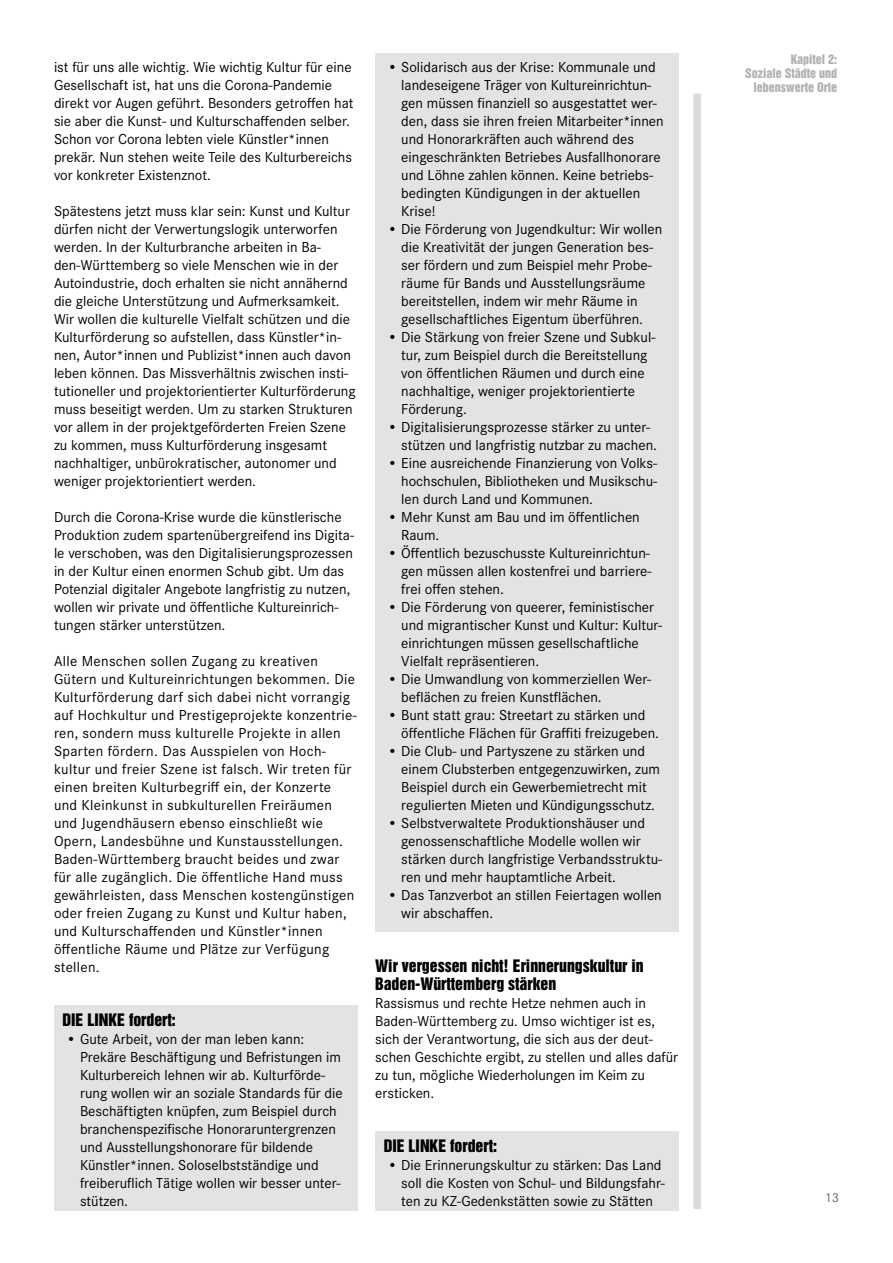
<style>
.page{position:relative;width:893px;height:1263px;background:#fff}
.page>*{position:absolute;margin:0;border:0;box-sizing:border-box;transform-origin:0 0}
.t1{font:15.75px/18px "Helvetica Inserat LT Std";color:#000}
.t2{font:15px/18px "Corporate S";color:#000}
.t3{font:15px/18px "Corporate S";letter-spacing:.02em;color:#000}
.t4{font:13.5px "Corporate S";color:#646363}
.t5{font:12px/14.4px "Helvetica Inserat LT Std";color:#b3b2b2;text-align:right}
</style>
<div class="page">
<div style="left:693px;top:94px;width:8px;height:1115px;background:#dadada"></div>
<div style="left:375px;top:53px;width:303px;height:176px;background:#e3e3e3"></div>
<div style="left:375px;top:215px;width:303px;height:122px;background:#e3e3e3"></div>
<div style="left:375px;top:323px;width:303px;height:104px;background:#e3e3e3"></div>
<div style="left:375px;top:413px;width:303px;height:50px;background:#e3e3e3"></div>
<div style="left:375px;top:449px;width:303px;height:68px;background:#e3e3e3"></div>
<div style="left:375px;top:503px;width:303px;height:50px;background:#e3e3e3"></div>
<div style="left:375px;top:539px;width:303px;height:68px;background:#e3e3e3"></div>
<div style="left:375px;top:593px;width:303px;height:86px;background:#e3e3e3"></div>
<div style="left:375px;top:665px;width:303px;height:50px;background:#e3e3e3"></div>
<div style="left:375px;top:701px;width:303px;height:50px;background:#e3e3e3"></div>
<div style="left:375px;top:737px;width:303px;height:86px;background:#e3e3e3"></div>
<div style="left:375px;top:809px;width:303px;height:86px;background:#e3e3e3"></div>
<div style="left:375px;top:881px;width:303px;height:50px;background:#e3e3e3"></div>
<div style="left:375px;top:1131px;width:303px;height:33px;background:#e3e3e3"></div>
<div style="left:375px;top:1151px;width:303px;height:60px;background:#e3e3e3"></div>
<div style="left:54px;top:1005px;width:303px;height:33px;background:#e3e3e3"></div>
<div style="left:54px;top:1025px;width:303px;height:186px;background:#e3e3e3"></div>
<p class="t2" style="left:54px;top:57px;width:301px">ist für uns alle wichtig. Wie wichtig Kultur für eine Gesellschaft ist, hat uns die Corona-Pandemie direkt vor Augen geführt. Besonders getroffen hat sie aber die Kunst- und Kulturschaffenden selber.<br>Schon vor Corona lebten viele Künstler*innen prekär. Nun stehen weite Teile des Kulturbereichs vor konkreter Existenznot.</p>
<p class="t2" style="left:54px;top:201px;width:303px">Spätestens jetzt muss klar sein: Kunst und Kultur dürfen nicht der Verwertungslogik unterworfen werden. In der Kulturbranche arbeiten in Ba&shy;den-Württemberg so viele Menschen wie in der Autoindustrie, doch erhalten sie nicht annähernd die gleiche Unterstützung und Aufmerksamkeit.<br>Wir wollen die kulturelle Vielfalt schützen und die Kulturförderung so aufstellen, dass Künstler*in&shy;nen, Autor*innen und Publizist*innen auch davon leben können. Das Missverhältnis zwischen insti&shy;tutioneller und projektorientierter Kulturförderung muss beseitigt werden. Um zu starken Strukturen vor allem in der projektgeförderten Freien Szene zu kommen, muss Kulturförderung insgesamt nachhaltiger, unbürokratischer, autonomer und weniger projektorientiert werden.</p>
<p class="t2" style="left:54px;top:507px;width:302px">Durch die Corona-Krise wurde die künstlerische Produktion zudem spartenübergreifend ins Digita&shy;le verschoben, was den Digitalisierungsprozessen in der Kultur einen enormen Schub gibt. Um das Potenzial digitaler Angebote langfristig zu nutzen, wollen wir private und öffentliche Kultureinrich&shy;tungen stärker unterstützen.</p>
<p class="t3" style="left:54px;top:651px;width:304px">Alle Menschen sollen Zugang zu kreativen Gütern und Kultureinrichtungen bekommen. Die Kulturförderung darf sich dabei nicht vorrangig auf Hochkultur und Prestigeprojekte konzentrie&shy;ren, sondern muss kulturelle Projekte in allen Sparten fördern. Das Ausspielen von Hoch&shy;kultur und freier Szene ist falsch. Wir treten für einen breiten Kulturbegriff ein, der Konzerte und Kleinkunst in subkulturellen Freiräumen und Jugendhäusern ebenso einschließt wie Opern, Landesbühne und Kunstausstellungen.<br>Baden-Württemberg braucht beides und zwar für alle zugänglich. Die öffentliche Hand muss gewährleisten, dass Menschen kostengünstigen oder freien Zugang zu Kunst und Kultur haben, und Kulturschaffenden und Künstler*innen öffentliche Räume und Plätze zur Verfügung stellen.</p>
<p class="t1" style="left:63px;top:1011px;width:115px">DIE LINKE fordert:</p>
<p class="t2" style="left:80px;top:1029px;width:264px;text-indent:-14px">• Gute Arbeit, von der man leben kann:<br>Prekäre Beschäftigung und Befristungen im Kulturbereich lehnen wir ab. Kulturförde&shy;rung wollen wir an soziale Standards für die Beschäftigten knüpfen, zum Beispiel durch branchenspezifische Honoraruntergrenzen und Ausstellungshonorare für bildende Künstler*innen. Soloselbstständige und freiberuflich Tätige wollen wir besser unter&shy;stützen.</p>
<p class="t2" style="left:401px;top:57px;width:264px;text-indent:-14px">• Solidarisch aus der Krise: Kommunale und landeseigene Träger von Kultureinrichtun&shy;gen müssen finanziell so ausgestattet wer&shy;den, dass sie ihren freien Mitarbeiter*innen und Honorarkräften auch während des eingeschränkten Betriebes Ausfallhonorare und Löhne zahlen können. Keine betriebs&shy;bedingten Kündigungen in der aktuellen Krise!</p>
<p class="t2" style="left:401px;top:219px;width:262px;text-indent:-14px">• Die Förderung von Jugendkultur: Wir wollen die Kreativität der jungen Generation bes&shy;ser fördern und zum Beispiel mehr Probe&shy;räume für Bands und Ausstellungsräume bereitstellen, indem wir mehr Räume in gesellschaftliches Eigentum überführen.</p>
<p class="t2" style="left:401px;top:327px;width:256px;text-indent:-14px">• Die Stärkung von freier Szene und Subkul&shy;tur, zum Beispiel durch die Bereitstellung von öffentlichen Räumen und durch eine nachhaltige, weniger projektorientierte Förderung.</p>
<p class="t2" style="left:401px;top:417px;width:257px;text-indent:-14px">• Digitalisierungsprozesse stärker zu unter&shy;stützen und langfristig nutzbar zu machen.</p>
<p class="t2" style="left:401px;top:453px;width:258px;text-align:justify;text-indent:-14px">• Eine ausreichende Finanzierung von Volks&shy;hochschulen, Bibliotheken und Musikschu&shy;len durch Land und Kommunen.</p>
<p class="t2" style="left:401px;top:507px;width:240px;text-indent:-14px">• Mehr Kunst am Bau und im öffentlichen<br>Raum.</p>
<p class="t2" style="left:401px;top:543px;width:252px;text-align:justify;text-indent:-14px">• Öffentlich bezuschusste Kultureinrichtun&shy;gen müssen allen kostenfrei und barriere&shy;frei offen stehen.</p>
<p class="t2" style="left:401px;top:597px;width:263px;text-indent:-14px">• Die Förderung von queerer, feministischer und migrantischer Kunst und Kultur: Kultur&shy;einrichtungen müssen gesellschaftliche Vielfalt repräsentieren.</p>
<p class="t2" style="left:401px;top:669px;width:251px;text-indent:-14px">• Die Umwandlung von kommerziellen Wer&shy;beflächen zu freien Kunstflächen.</p>
<p class="t2" style="left:401px;top:705px;width:259px;text-indent:-14px">• Bunt statt grau: Streetart zu stärken und öffentliche Flächen für Graffiti freizugeben.</p>
<p class="t2" style="left:401px;top:741px;width:260px;text-indent:-14px">• Die Club- und Partyszene zu stärken und einem Clubsterben entgegenzuwirken, zum Beispiel durch ein Gewerbemietrecht mit regulierten Mieten und Kündigungsschutz.</p>
<p class="t2" style="left:401px;top:813px;width:263px;text-indent:-14px">• Selbstverwaltete Produktionshäuser und genossenschaftliche Modelle wollen wir stärken durch langfristige Verbandsstruktu&shy;ren und mehr hauptamtliche Arbeit.</p>
<p class="t2" style="left:401px;top:885px;width:262px;text-indent:-14px">• Das Tanzverbot an stillen Feiertagen wollen wir abschaffen.</p>
<p class="t1" style="left:375px;top:957px;width:270px">Wir vergessen nicht! Erinnerungskultur in<br>Baden-Württemberg stärken</p>
<p class="t2" style="left:375px;top:993px;width:304px">Rassismus und rechte Hetze nehmen auch in Baden-Württemberg zu. Umso wichtiger ist es, sich der Verantwortung, die sich aus der deut&shy;schen Geschichte ergibt, zu stellen und alles dafür zu tun, mögliche Wiederholungen im Keim zu ersticken.</p>
<p class="t1" style="left:384px;top:1137px;width:115px">DIE LINKE fordert:</p>
<p class="t2" style="left:401px;top:1155px;width:265px;text-indent:-14px">• Die Erinnerungskultur zu stärken: Das Land soll die Kosten von Schul- und Bildungsfahr&shy;ten zu KZ-Gedenkstätten sowie zu Stätten</p>
<p class="t5" style="left:745px;top:52px;width:94px">Kapitel 2:<br>Soziale Städte und lebenswerte Orte</p>
<p class="t4" style="left:825px;top:1189px;width:16px">13</p>
</div>
